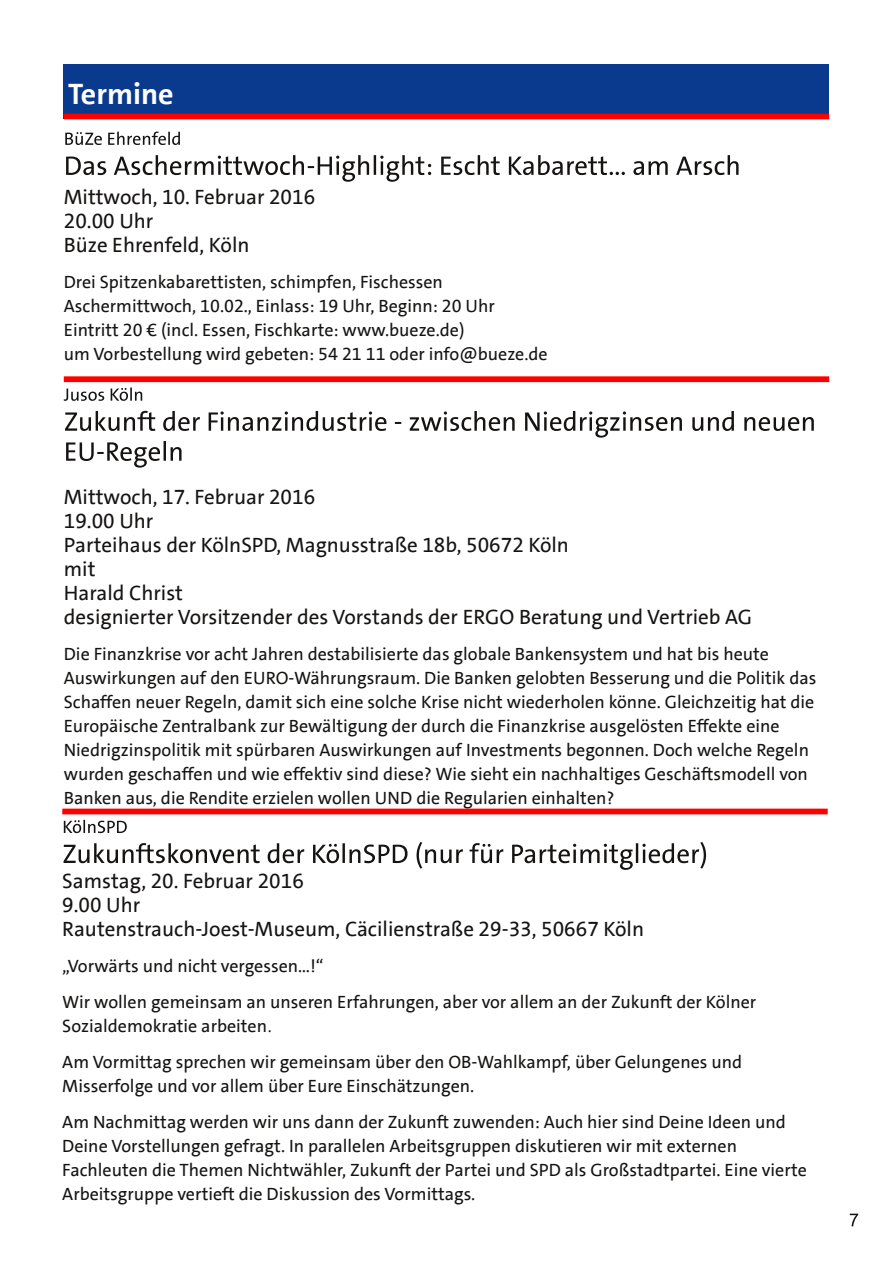
<style>
.page{position:relative;width:893px;height:1263px;background:#fff}
.page>*{position:absolute;margin:0;border:0;box-sizing:border-box;transform-origin:0 0}
.t1{font:700 30px "SPD The Sans";color:#fff}
.t2{font:21px/24px "SPD The Sans";color:#161413}
.t3{font:18px/24px "SPD The Sans";color:#161413}
</style>
<div class="page">
<svg style="left:850px;top:1213px;width:8px;height:13px"></svg>
<div style="left:64px;top:64px;width:765px;height:55px;background:#0a3a8d"></div>
<div style="left:64px;top:114px;width:765px;height:5px;background:#f00"></div>
<svg style="left:64px;top:389px;width:40px;height:12px"></svg>
<svg style="left:111px;top:388px;width:31px;height:13px"></svg>
<svg style="left:65px;top:411px;width:90px;height:20px"></svg>
<svg style="left:163px;top:411px;width:37px;height:20px"></svg>
<svg style="left:209px;top:411px;width:177px;height:20px"></svg>
<svg style="left:395px;top:422px;width:6px;height:2px"></svg>
<svg style="left:410px;top:411px;width:105px;height:20px"></svg>
<svg style="left:525px;top:411px;width:157px;height:27px"></svg>
<svg style="left:692px;top:411px;width:42px;height:20px"></svg>
<svg style="left:744px;top:417px;width:70px;height:14px"></svg>
<svg style="left:66px;top:442px;width:94px;height:26px"></svg>
<hr style="left:164px;top:441px;width:2px;height:20px;background:#161413">
<svg style="left:171px;top:447px;width:11px;height:14px"></svg>
<div style="left:64px;top:376px;width:765px;height:6px;background:#f00"></div>
<svg style="left:64px;top:820px;width:63px;height:13px"></svg>
<svg style="left:64px;top:843px;width:196px;height:20px"></svg>
<svg style="left:268px;top:843px;width:36px;height:20px"></svg>
<svg style="left:313px;top:844px;width:26px;height:19px"></svg>
<hr style="left:342px;top:843px;width:3px;height:20px;background:#161413">
<svg style="left:349px;top:844px;width:59px;height:19px"></svg>
<svg style="left:417px;top:842px;width:46px;height:27px"></svg>
<svg style="left:470px;top:843px;width:33px;height:20px"></svg>
<svg style="left:512px;top:844px;width:121px;height:26px"></svg>
<hr style="left:636px;top:843px;width:2px;height:20px;background:#161413">
<svg style="left:642px;top:842px;width:64px;height:27px"></svg>
<div style="left:62px;top:809px;width:766px;height:5px;background:#f00"></div>
<svg style="left:65px;top:132px;width:37px;height:13px"></svg>
<svg style="left:108px;top:132px;width:72px;height:13px"></svg>
<svg style="left:66px;top:157px;width:40px;height:18px"></svg>
<svg style="left:114px;top:155px;width:255px;height:27px"></svg>
<hr style="left:374px;top:155px;width:2px;height:20px;background:#161413">
<svg style="left:380px;top:155px;width:51px;height:27px"></svg>
<svg style="left:441px;top:155px;width:59px;height:20px"></svg>
<svg style="left:509px;top:155px;width:116px;height:20px"></svg>
<svg style="left:633px;top:161px;width:35px;height:14px"></svg>
<svg style="left:676px;top:155px;width:63px;height:20px"></svg>
<h1 class="t1" style="left:68px;top:74px;width:107px">Termine</h1>
<p class="t2" style="left:64px;top:185px;width:253px">Mittwoch, 10. Februar 2016<br>20.00 Uhr<br>Büze Ehrenfeld, Köln</p>
<p class="t3" style="left:64px;top:270px;width:485px">Drei Spitzenkabarettisten, schimpfen, Fischessen Aschermittwoch, 10.02., Einlass: 19 Uhr, Beginn: 20 Uhr Eintritt 20 € (incl. Essen, Fischkarte: www.bueze.de)<br>um Vorbestellung wird gebeten: 54 21 11 oder info@bueze.de</p>
<p class="t2" style="left:64px;top:485px;width:690px">Mittwoch, 17. Februar 2016<br>19.00 Uhr<br>Parteihaus der KölnSPD, Magnusstraße 18b, 50672 Köln<br>mit<br>Harald Christ<br>designierter Vorsitzender des Vorstands der ERGO Beratung und Vertrieb AG</p>
<p class="t3" style="left:64px;top:642px;width:754px">Die Finanzkrise vor acht Jahren destabilisierte das globale Bankensystem und hat bis heute Auswirkungen auf den EURO-Währungsraum. Die Banken gelobten Besserung und die Politik das Schaffen neuer Regeln, damit sich eine solche Krise nicht wiederholen könne. Gleichzeitig hat die Europäische Zentralbank zur Bewältigung der durch die Finanzkrise ausgelösten Effekte eine Niedrigzinspolitik mit spürbaren Auswirkungen auf Investments begonnen. Doch welche Regeln wurden geschaffen und wie effektiv sind diese? Wie sieht ein nachhaltiges Geschäftsmodell von Banken aus, die Rendite erzielen wollen UND die Regularien einhalten?</p>
<p class="t2" style="left:62px;top:869px;width:583px">Samstag, 20. Februar 2016<br>9.00 Uhr<br>Rautenstrauch-Joest-Museum, Cäcilienstraße 29-33, 50667 Köln</p>
<p class="t3" style="left:62px;top:948px;width:695px;line-height:36px">„Vorwärts und nicht vergessen…!“<br>Wir wollen gemeinsam an unseren Erfahrungen, aber vor allem an der Zukunft der Kölner</p>
<p class="t3" style="left:62px;top:1008px;width:681px;line-height:36px">Sozialdemokratie arbeiten<br>Am Vormittag sprechen wir gemeinsam über den OB-Wahlkampf, über Gelungenes und</p>
<p class="t3" style="left:62px;top:1068px;width:725px;line-height:36px">Misserfolge und vor allem über Eure Einschätzungen.<br>Am Nachmittag werden wir uns dann der Zukunft zuwenden: Auch hier sind Deine Ideen und</p>
<p class="t3" style="left:62px;top:1134px;width:746px">Deine Vorstellungen gefragt. In parallelen Arbeitsgruppen diskutieren wir mit externen<br>Fachleuten die Themen Nichtwähler, Zukunft der Partei und SPD als Großstadtpartei. Eine vierte<br>Arbeitsgruppe vertieft die Diskussion des Vormittags.</p>
</div>
